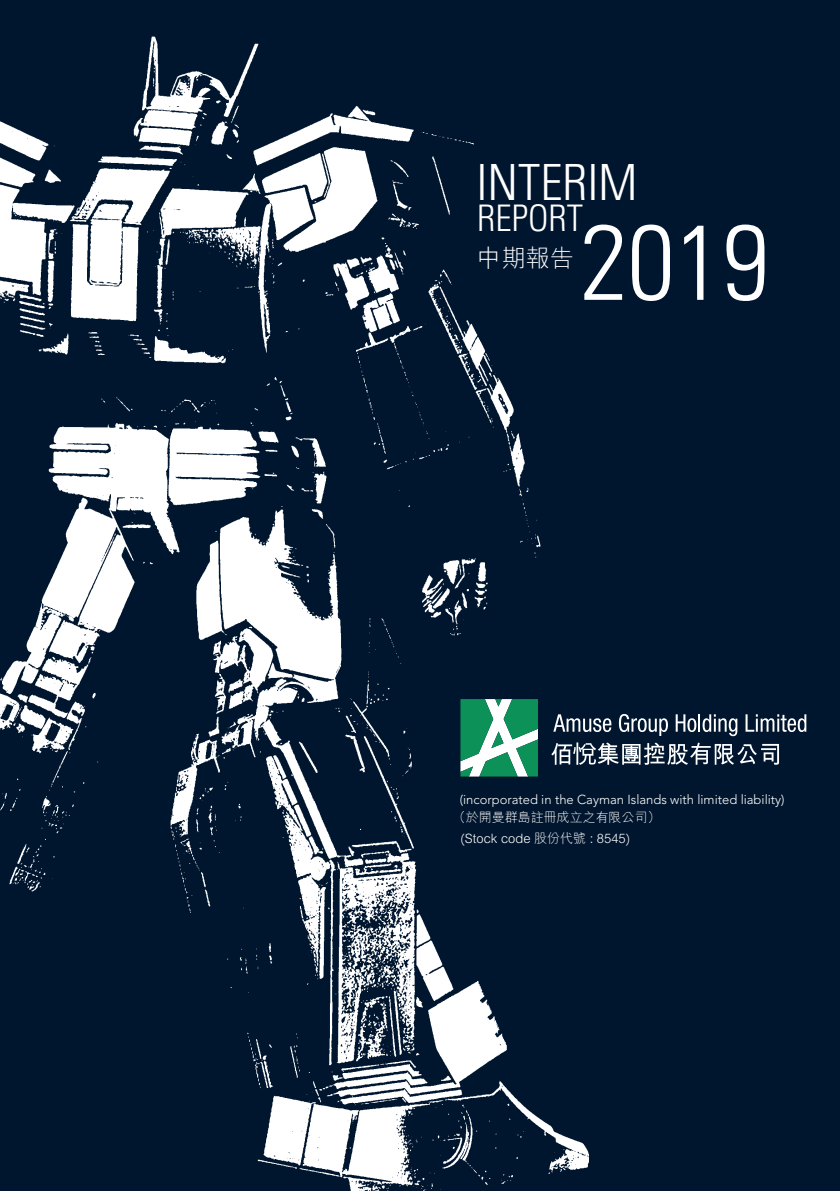
<style>
.page{position:relative;width:840px;height:1191px;background:#fff}
.page>*{position:absolute;margin:0;border:0;box-sizing:border-box;transform-origin:0 0}
.t1{font:300 condensed 106.2px "Univers LT Std";color:#fff}
.t2{font:300 condensed 49.8px "Univers LT Std";color:#fff}
.t3{font:300 condensed 36.6px "Univers LT Std";color:#fff}
.t4{font:24.2px "M Hei HK Light B5 pc H";color:#fff}
.t5{font:300 13px "Avenir LT Std";color:#fff}
.t6{font:13px "M Hei HK Light B5 pc H";color:#fff}
</style>
<div class="page">
<img style="left:0;top:0;width:839px;height:1191px">
<svg style="left:553px;top:714px;width:58px;height:18px"></svg>
<svg style="left:618px;top:714px;width:49px;height:22px"></svg>
<svg style="left:675px;top:714px;width:62px;height:22px"></svg>
<svg style="left:745px;top:714px;width:60px;height:18px"></svg>
<svg style="left:551px;top:742px;width:227px;height:23px"></svg>
<svg style="left:460px;top:699px;width:77px;height:77px"></svg>
<h2 class="t2" style="left:476px;top:153px;width:162px">INTERIM</h2>
<h3 class="t3" style="left:477px;top:196px;width:107px">REPORT</h3>
<h1 class="t1" style="left:580px;top:199px;width:190px">2019</h1>
<h3 class="t4" style="left:477px;top:246px;width:98px">中期報告</h3>
<p class="t5" style="left:459px;top:791px;width:326px">(incorporated in the Cayman Islands with limited liability)</p>
<p class="t6" style="left:460px;top:831px;width:171px">(Stock code 股份代號 : 8545)</p>
<p class="t6" style="left:452px;top:810px;width:209px">（於開曼群島註冊成立之有限公司）</p>
</div>
